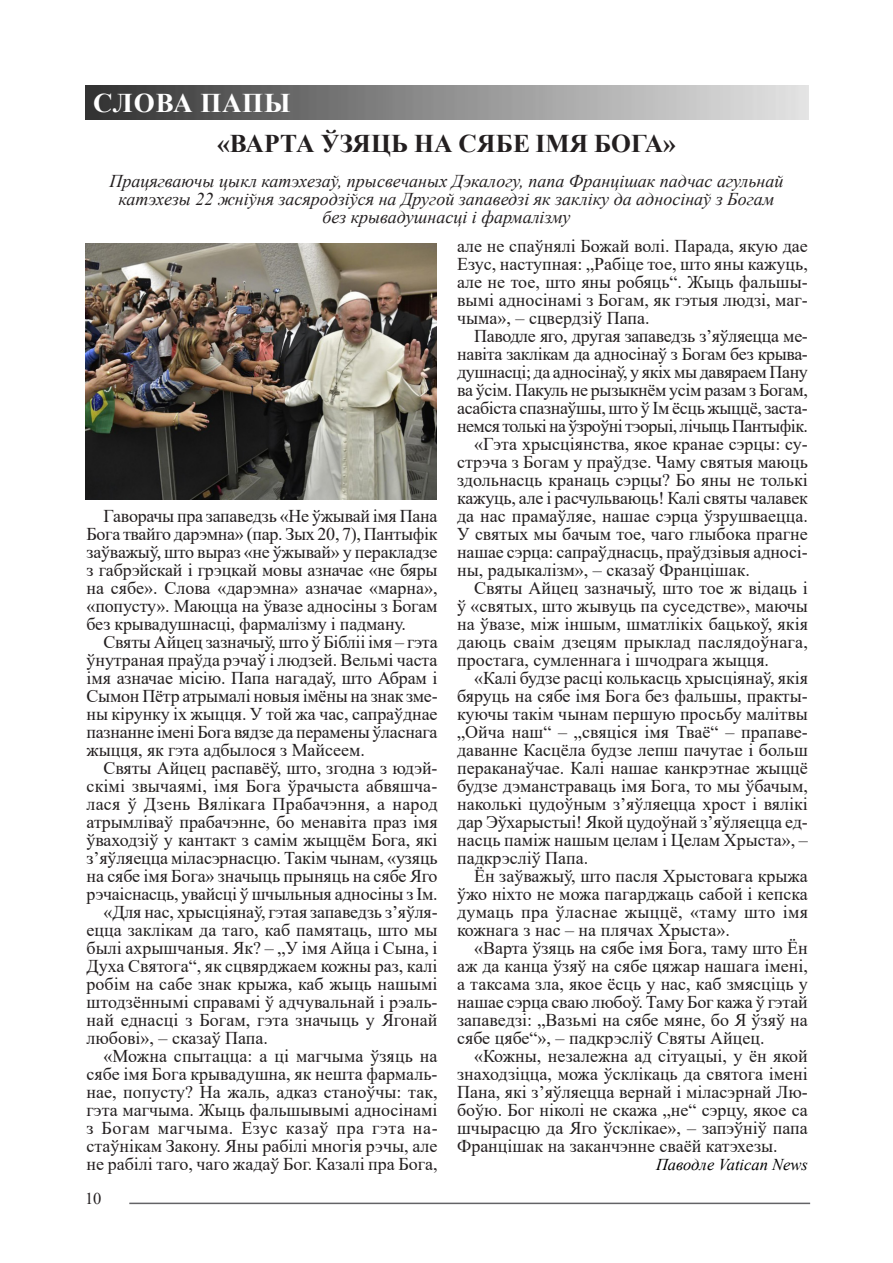
<style>
.page{position:relative;width:893px;height:1263px;background:#fff}
.page>*{position:absolute;margin:0;border:0;box-sizing:border-box;transform-origin:0 0}
.t1{font:700 27px "Times New Roman";letter-spacing:.035em;color:#fff}
.t2{font:700 25.5px "Times New Roman";letter-spacing:.01em;color:#231f20}
.t3{font:18px/18px "Times New Roman";color:#231f20;text-align:justify}
.t4{font:italic 18px/18px "Times New Roman";color:#231f20;text-align:center}
.t5{font:18px "Times New Roman";letter-spacing:-.02em;color:#231f20}
.t6{font:18px "Times New Roman";letter-spacing:-.03em;color:#231f20}
.t7{font:18px "Times New Roman";letter-spacing:-.025em;color:#231f20}
.t8{font:18px "Times New Roman";letter-spacing:.03em;color:#231f20}
.t9{font:18px "Times New Roman";letter-spacing:.02em;color:#231f20}
.t10{font:italic 16.5px "Times New Roman";color:#000}
.t11{font:16.5px "Times New Roman";color:#231f20}
</style>
<div class="page">
<img style="left:85px;top:85px;width:723px;height:34px">
<hr style="left:129px;top:1202px;width:681px;height:2px;background:#636366">
<img style="left:86px;top:243px;width:350px;height:257px">
<h1 class="t1" style="left:93px;top:83px;width:199px">СЛОВА ПАПЫ</h1>
<h2 class="t2" style="left:217px;top:125px;width:460px">«ВАРТА ЎЗЯЦЬ НА СЯБЕ ІМЯ БОГА»</h2>
<p class="t4" style="left:109px;top:171px;width:676px">Працягваючы цыкл катэхезаў, прысвечаных Дэкалогу, папа Францішак падчас агульнай катэхезы 22 жніўня засяродзіўся на Другой запаведзі як закліку да адносінаў з Богам без крывадушнасці і фармалізму</p>
<p class="t3" style="left:87px;top:506px;width:353px;text-indent:17px">Гаворачы пра запаведзь «Не ўжывай імя Пана Бога твайго дарэмна» (пар. Зых 20, 7), Пантыфік заўважыў, што выраз «не ўжывай» у перакладзе з габрэйскай і грэцкай мовы азначае «не бяры на сябе». Слова «дарэмна» азначае «марна», «попусту». Маюцца на ўвазе адносіны з Богам без крывадушнасці, фармалізму і падману.</p>
<p class="t3" style="left:87px;top:632px;width:353px;text-indent:17px">Святы Айцец зазначыў, што ў Бібліі імя – гэта ўнутраная праўда рэчаў і людзей. Вельмі часта імя азначае місію. Папа нагадаў, што Абрам і Сымон Пётр атрымалі новыя імёны на знак зме&shy;ны кірунку іх жыцця. У той жа час, сапраўднае пазнанне імені Бога вядзе да перамены ўласнага жыцця, як гэта адбылося з Майсеем.</p>
<p class="t3" style="left:104px;top:758px;width:336px">Святы Айцец распавёў, што, згодна з юдэй-</p>
<p class="t3" style="left:87px;top:776px;width:352px">скімі звычаямі, імя Бога ўрачыста абвяшча-</p>
<p class="t3" style="left:87px;top:794px;width:353px">лася ў Дзень Вялікага Прабачэння, а народ</p>
<p class="t3" style="left:87px;top:812px;width:353px">атрымліваў прабачэнне, бо менавіта праз імя</p>
<p class="t3" style="left:87px;top:830px;width:353px">ўваходзіў у кантакт з самім жыццём Бога, які</p>
<p class="t3" style="left:87px;top:848px;width:353px">з’яўляецца міласэрнасцю. Такім чынам, «узяць</p>
<p class="t3" style="left:87px;top:866px;width:353px">на сябе імя Бога» значыць прыняць на сябе Яго</p>
<p class="t3" style="left:87px;top:884px;width:353px">рэчаіснасць, увайсці ў шчыльныя адносіны з Ім.</p>
<p class="t3" style="left:104px;top:902px;width:336px">«Для нас, хрысціянаў, гэтая запаведзь з’яўля-</p>
<p class="t3" style="left:87px;top:920px;width:353px">ецца заклікам да таго, каб памятаць, што мы</p>
<p class="t3" style="left:87px;top:938px;width:353px">былі ахрышчаныя. Як? – „У імя Айца і Сына, і</p>
<p class="t3" style="left:87px;top:956px;width:353px">Духа Святога“, як сцвярджаем кожны раз, калі</p>
<p class="t3" style="left:87px;top:974px;width:353px">робім на сабе знак крыжа, каб жыць нашымі</p>
<p class="t3" style="left:87px;top:992px;width:352px">штодзённымі справамі ў адчувальнай і рэаль-</p>
<p class="t3" style="left:87px;top:1010px;width:352px">най еднасці з Богам, гэта значыць у Ягонай</p>
<p class="t3" style="left:87px;top:1028px;width:183px">любові», – сказаў Папа.</p>
<p class="t3" style="left:104px;top:1046px;width:335px">«Можна спытацца: а ці магчыма ўзяць на</p>
<p class="t3" style="left:87px;top:1064px;width:352px">сябе імя Бога крывадушна, як нешта фармаль-</p>
<p class="t3" style="left:87px;top:1082px;width:353px">нае, попусту? На жаль, адказ станоўчы: так,</p>
<p class="t3" style="left:87px;top:1100px;width:353px">гэта магчыма. Жыць фальшывымі адносінамі</p>
<p class="t8" style="left:87px;top:1115px;width:353px">з Богам магчыма. Езус казаў пра гэта на-</p>
<p class="t3" style="left:87px;top:1136px;width:353px">стаўнікам Закону. Яны рабілі многія рэчы, але</p>
<p class="t3" style="left:87px;top:1154px;width:352px">не рабілі таго, чаго жадаў Бог. Казалі пра Бога,</p>
<p class="t11" style="left:85px;top:1186px;width:18px">10</p>
<p class="t3" style="left:457px;top:236px;width:352px">але не спаўнялі Божай волі. Парада, якую дае Езус, наступная: „Рабіце тое, што яны кажуць, але не тое, што яны робяць“. Жыць фальшы&shy;вымі адносінамі з Богам, як гэтыя людзі, маг&shy;чыма», – сцвердзіў Папа.</p>
<p class="t5" style="left:474px;top:323px;width:335px">Паводле яго, другая запаведзь з’яўляецца ме-</p>
<p class="t5" style="left:457px;top:341px;width:352px">навіта заклікам да адносінаў з Богам без крыва-</p>
<p class="t7" style="left:457px;top:359px;width:352px">душнасці; да адносінаў, у якіх мы давяраем Пану</p>
<p class="t5" style="left:457px;top:377px;width:352px">ва ўсім. Пакуль не рызыкнём усім разам з Богам,</p>
<p class="t5" style="left:457px;top:395px;width:352px">асабіста спазнаўшы, што ў Ім ёсць жыццё, заста-</p>
<p class="t6" style="left:457px;top:413px;width:352px">немся толькі на ўзроўні тэорыі, лічыць Пантыфік.</p>
<p class="t3" style="left:474px;top:434px;width:335px">«Гэта хрысціянства, якое кранае сэрцы: су-</p>
<p class="t3" style="left:457px;top:452px;width:352px">стрэча з Богам у праўдзе. Чаму святыя маюць</p>
<p class="t3" style="left:457px;top:470px;width:352px">здольнасць кранаць сэрцы? Бо яны не толькі</p>
<p class="t3" style="left:457px;top:488px;width:352px">кажуць, але і расчульваюць! Калі святы чалавек</p>
<p class="t3" style="left:457px;top:506px;width:352px">да нас прамаўляе, нашае сэрца ўзрушваецца.</p>
<p class="t3" style="left:457px;top:524px;width:352px">У святых мы бачым тое, чаго глыбока прагне</p>
<p class="t3" style="left:457px;top:542px;width:352px">нашае сэрца: сапраўднасць, праўдзівыя адносі-</p>
<p class="t3" style="left:457px;top:560px;width:294px">ны, радыкалізм», – сказаў Францішак.</p>
<p class="t3" style="left:474px;top:578px;width:335px">Святы Айцец зазначыў, што тое ж відаць і</p>
<p class="t3" style="left:457px;top:596px;width:352px">ў «святых, што жывуць па суседстве», маючы</p>
<p class="t3" style="left:457px;top:614px;width:352px">на ўвазе, між іншым, шматлікіх бацькоў, якія</p>
<p class="t3" style="left:457px;top:632px;width:352px">даюць сваім дзецям прыклад паслядоўнага,</p>
<p class="t3" style="left:457px;top:650px;width:314px">простага, сумленнага і шчодрага жыцця.</p>
<p class="t3" style="left:474px;top:668px;width:335px">«Калі будзе расці колькасць хрысціянаў, якія</p>
<p class="t3" style="left:457px;top:686px;width:352px">бяруць на сябе імя Бога без фальшы, практы-</p>
<p class="t3" style="left:457px;top:704px;width:352px">куючы такім чынам першую просьбу малітвы</p>
<p class="t3" style="left:457px;top:722px;width:352px">„Ойча наш“ – „свяціся імя Тваё“ – прапаве-</p>
<p class="t3" style="left:457px;top:740px;width:352px">даванне Касцёла будзе лепш пачутае і больш</p>
<p class="t3" style="left:457px;top:758px;width:352px">пераканаўчае. Калі нашае канкрэтнае жыццё</p>
<p class="t3" style="left:457px;top:776px;width:352px">будзе дэманстраваць імя Бога, то мы ўбачым,</p>
<p class="t3" style="left:457px;top:794px;width:352px">наколькі цудоўным з’яўляецца хрост і вялікі</p>
<p class="t3" style="left:457px;top:812px;width:352px">дар Эўхарыстыі! Якой цудоўнай з’яўляецца ед-</p>
<p class="t3" style="left:457px;top:830px;width:352px">насць паміж нашым целам і Целам Хрыста», –</p>
<p class="t3" style="left:457px;top:848px;width:133px">падкрэсліў Папа.</p>
<p class="t3" style="left:474px;top:866px;width:335px">Ён заўважыў, што пасля Хрыстовага крыжа</p>
<p class="t3" style="left:457px;top:884px;width:352px">ўжо ніхто не можа пагарджаць сабой і кепска</p>
<p class="t9" style="left:457px;top:899px;width:352px">думаць пра ўласнае жыццё, «таму што імя</p>
<p class="t3" style="left:457px;top:920px;width:274px">кожнага з нас – на плячах Хрыста».</p>
<p class="t3" style="left:474px;top:938px;width:335px">«Варта ўзяць на сябе імя Бога, таму што Ён</p>
<p class="t3" style="left:457px;top:956px;width:352px">аж да канца ўзяў на сябе цяжар нашага імені,</p>
<p class="t3" style="left:457px;top:974px;width:352px">а таксама зла, якое ёсць у нас, каб змясціць у</p>
<p class="t3" style="left:457px;top:992px;width:352px">нашае сэрца сваю любоў. Таму Бог кажа ў гэтай</p>
<p class="t3" style="left:457px;top:1010px;width:352px">запаведзі: „Вазьмі на сябе мяне, бо Я ўзяў на</p>
<p class="t3" style="left:457px;top:1028px;width:309px">сябе цябе“», – падкрэсліў Святы Айцец.</p>
<p class="t3" style="left:474px;top:1046px;width:335px">«Кожны, незалежна ад сітуацыі, у ён якой</p>
<p class="t3" style="left:457px;top:1064px;width:352px">знаходзіцца, можа ўсклікаць да святога імені</p>
<p class="t3" style="left:457px;top:1082px;width:352px">Пана, які з’яўляецца вернай і міласэрнай Лю-</p>
<p class="t3" style="left:457px;top:1100px;width:352px">боўю. Бог ніколі не скажа „не“ сэрцу, якое са</p>
<p class="t3" style="left:457px;top:1118px;width:352px">шчырасцю да Яго ўсклікае», – запэўніў папа</p>
<p class="t3" style="left:457px;top:1136px;width:322px">Францішак на заканчэнне сваёй катэхезы.</p>
<p class="t10" style="left:656px;top:1153px;width:153px">Паводле Vatican News</p>
</div>
